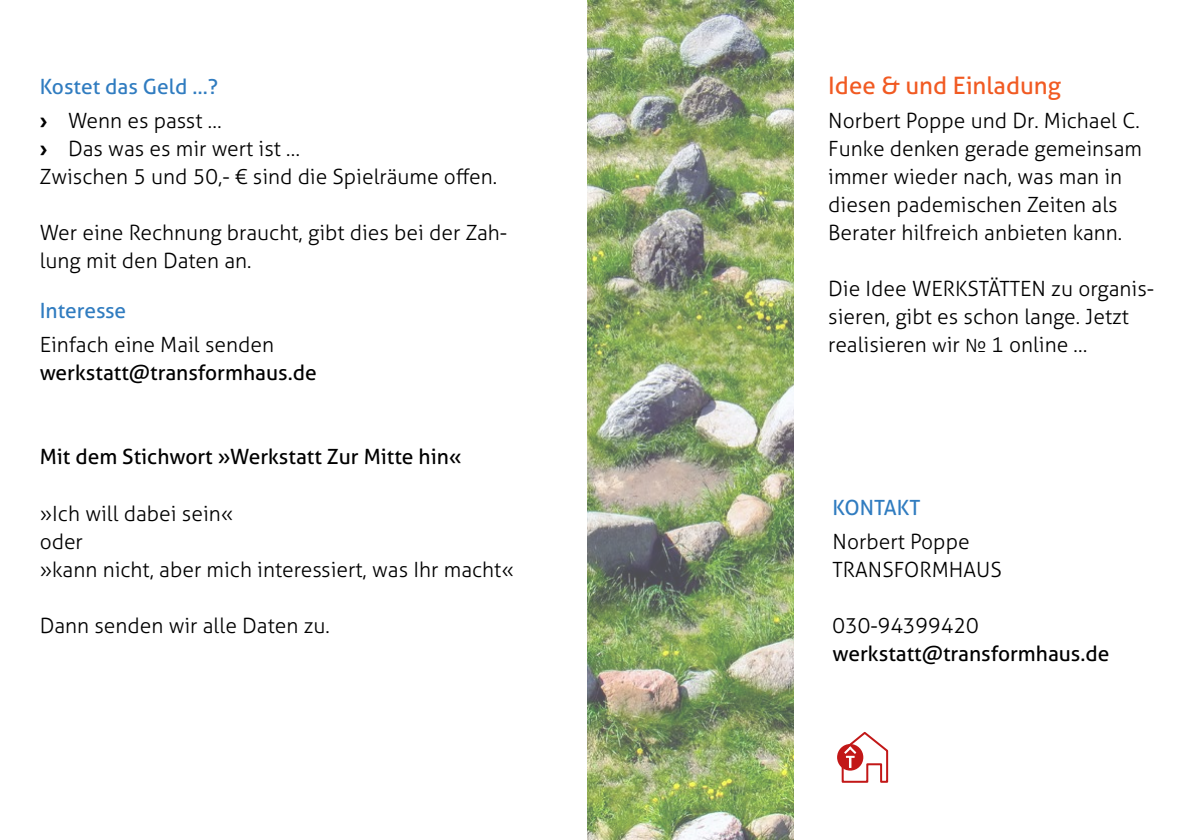
<style>
.page{position:relative;width:1191px;height:840px;background:#fff}
.page>*{position:absolute;margin:0;border:0;box-sizing:border-box;transform-origin:0 0}
.t1{font:24px "Aller";color:#f15a22}
.t2{font:300 21px/28px "Aller";color:#000}
.t3{font:21px "Aller";color:#000}
.t4{font:21px/34px "Aller";color:#307cc0}
.s1{font-weight:700;color:#000}
.s2{font-weight:300;color:#000}
.s3{font-weight:700}
.s4{font-family:"Calibri"}
</style>
<div class="page">
<img style="left:588px;top:0;width:206px;height:839px">
<svg style="left:837px;top:743px;width:26px;height:27px"></svg>
<svg style="left:840px;top:731px;width:49px;height:52px"></svg>
<p class="t4" style="left:40px;top:70px;width:183px">Kostet das Geld …? <span class="s1">›</span> <span class="s2">Wenn es passt …</span></p>
<p class="t2" style="left:40px;top:135px;width:459px"><span class="s3">›</span> Das was es mir wert ist …<br>Zwischen 5 und 50,- € sind die Spielräume offen.</p>
<p class="t2" style="left:40px;top:219px;width:469px">Wer eine Rechnung braucht, gibt dies bei der Zah&shy;lung mit den Daten an.</p>
<p class="t4" style="left:40px;top:293px;width:88px">Interesse</p>
<p class="t2" style="left:40px;top:331px;width:236px">Einfach eine Mail senden</p>
<p class="t3" style="left:40px;top:360px;width:278px">werkstatt@transformhaus.de</p>
<p class="t3" style="left:40px;top:444px;width:424px">Mit dem Stichwort »Werkstatt Zur Mitte hin«</p>
<p class="t2" style="left:40px;top:499px;width:476px">»Ich will dabei sein«<br>oder<br>»kann nicht, aber mich interessiert, was Ihr macht«</p>
<p class="t2" style="left:40px;top:611px;width:292px">Dann senden wir alle Daten zu.</p>
<p class="t1" style="left:828px;top:71px;width:234px">Idee &amp; und Einladung</p>
<p class="t2" style="left:828px;top:107px;width:315px">Norbert Poppe und Dr. Michael C.<br>Funke denken gerade gemeinsam immer wieder nach, was man in diesen pademischen Zeiten als<br>Berater hilfreich anbieten kann.</p>
<p class="t2" style="left:828px;top:275px;width:116px">Die Idee Werkst</p>
<p class="t2" style="left:988px;top:275px;width:24px">Ätten</p>
<p class="t2" style="left:828px;top:275px;width:327px;text-indent:223px">zu organis&shy;sieren, gibt es schon lange. Jetzt realisieren <span class="s4">w</span>ir <span class="s4">№</span> 1 online …</p>
<p class="t4" style="left:832px;top:489px;width:26px">Kontakt</p>
<p class="t2" style="left:832px;top:527px;width:139px">Norbert Poppe<br>Transformhaus</p>
<p class="t2" style="left:832px;top:611px;width:148px">030-94399420</p>
<p class="t3" style="left:832px;top:640px;width:278px">werkstatt@transformhaus.de</p>
</div>
